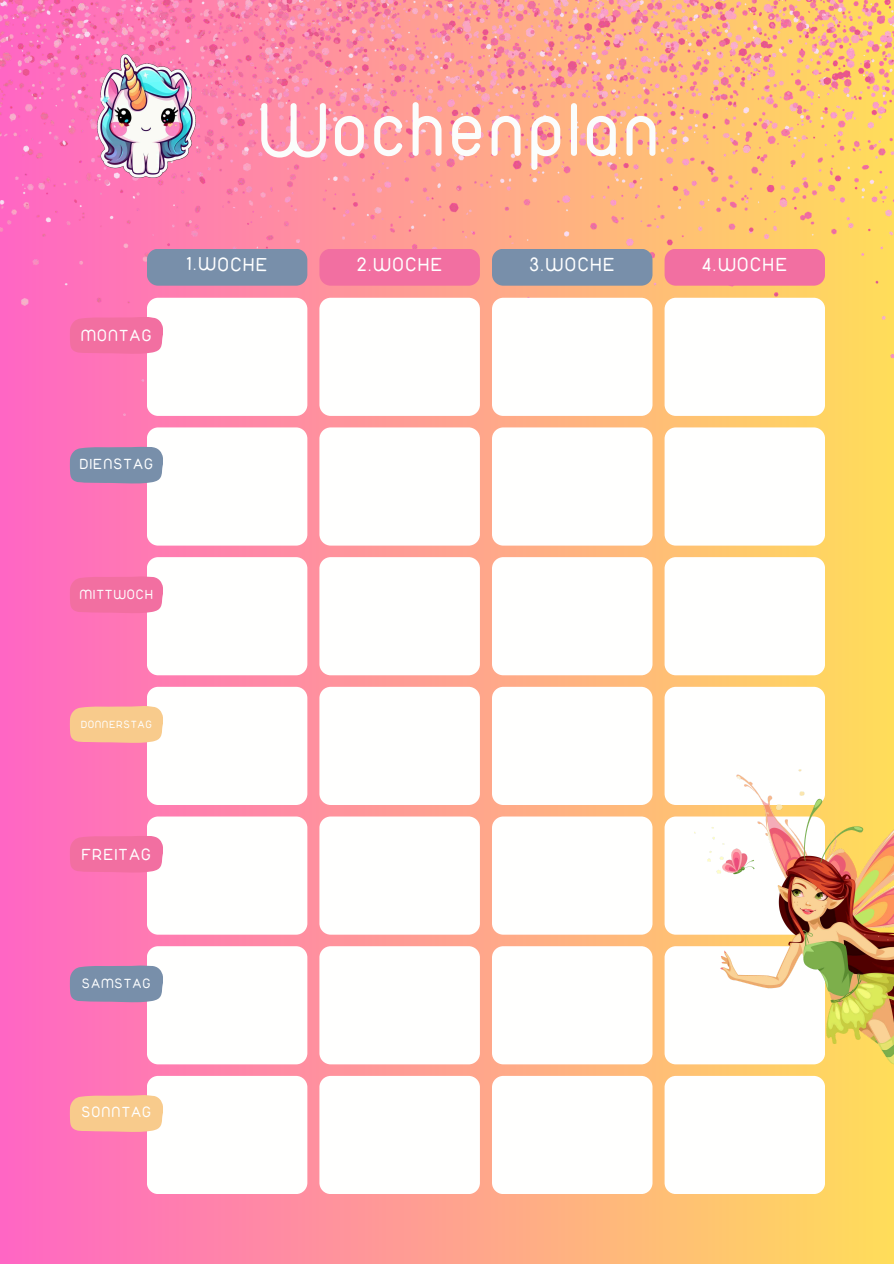
<style>
.page{position:relative;width:894px;height:1264px;background:#fff}
.page>*{position:absolute;margin:0;border:0;box-sizing:border-box;transform-origin:0 0}
.t1{font:79.95px "Duepuntozero";letter-spacing:.06em;color:#fbfdfc}
.t2{font:19.95px "Duepuntozero";letter-spacing:.1em;color:#feffff}
.t3{font:16.95px "Duepuntozero";letter-spacing:.1em;color:#feffff}
.t4{font:15.45px "Duepuntozero";letter-spacing:.1em;color:#feffff}
.t5{font:13.95px "Duepuntozero";letter-spacing:.1em;color:#feffff}
.t6{font:10.95px "Duepuntozero";letter-spacing:.1em;color:#feffff}
</style>
<div class="page">
<div style="left:0;top:0;width:893px;height:1263px;background:linear-gradient(to right,#ff67c5,#ffde5c)"></div>
<img style="left:0;top:0;width:893px;height:415px">
<div style="left:147px;top:249px;width:160px;height:37px;background:#788faa;border-radius:11px"></div>
<div style="left:147px;top:298px;width:160px;height:118px;background:#fffffe;border-radius:11px"></div>
<div style="left:147px;top:427px;width:160px;height:118px;background:#fffffe;border-radius:11px"></div>
<div style="left:147px;top:557px;width:160px;height:118px;background:#fffffe;border-radius:11px"></div>
<div style="left:147px;top:686px;width:160px;height:119px;background:#fffffe;border-radius:11px"></div>
<div style="left:147px;top:816px;width:160px;height:118px;background:#fffffe;border-radius:11px"></div>
<div style="left:147px;top:946px;width:160px;height:118px;background:#fffffe;border-radius:11px"></div>
<div style="left:147px;top:1075px;width:160px;height:118px;background:#fffffe;border-radius:11px"></div>
<div style="left:319px;top:249px;width:161px;height:37px;background:#f26fa1;border-radius:11px"></div>
<div style="left:319px;top:298px;width:161px;height:118px;background:#fffffe;border-radius:11px"></div>
<div style="left:319px;top:427px;width:161px;height:118px;background:#fffffe;border-radius:11px"></div>
<div style="left:319px;top:557px;width:161px;height:118px;background:#fffffe;border-radius:11px"></div>
<div style="left:319px;top:686px;width:161px;height:119px;background:#fffffe;border-radius:11px"></div>
<div style="left:319px;top:816px;width:161px;height:118px;background:#fffffe;border-radius:11px"></div>
<div style="left:319px;top:946px;width:161px;height:118px;background:#fffffe;border-radius:11px"></div>
<div style="left:319px;top:1075px;width:161px;height:118px;background:#fffffe;border-radius:11px"></div>
<div style="left:492px;top:249px;width:160px;height:37px;background:#788faa;border-radius:11px"></div>
<div style="left:492px;top:298px;width:160px;height:118px;background:#fffffe;border-radius:11px"></div>
<div style="left:492px;top:427px;width:160px;height:118px;background:#fffffe;border-radius:11px"></div>
<div style="left:492px;top:557px;width:160px;height:118px;background:#fffffe;border-radius:11px"></div>
<div style="left:492px;top:686px;width:160px;height:119px;background:#fffffe;border-radius:11px"></div>
<div style="left:492px;top:816px;width:160px;height:118px;background:#fffffe;border-radius:11px"></div>
<div style="left:492px;top:946px;width:160px;height:118px;background:#fffffe;border-radius:11px"></div>
<div style="left:492px;top:1075px;width:160px;height:118px;background:#fffffe;border-radius:11px"></div>
<div style="left:664px;top:249px;width:160px;height:37px;background:#f26fa1;border-radius:11px"></div>
<div style="left:664px;top:298px;width:160px;height:118px;background:#fffffe;border-radius:11px"></div>
<div style="left:664px;top:427px;width:160px;height:118px;background:#fffffe;border-radius:11px"></div>
<div style="left:664px;top:557px;width:160px;height:118px;background:#fffffe;border-radius:11px"></div>
<div style="left:664px;top:686px;width:160px;height:119px;background:#fffffe;border-radius:11px"></div>
<div style="left:664px;top:816px;width:160px;height:118px;background:#fffffe;border-radius:11px"></div>
<div style="left:664px;top:946px;width:160px;height:118px;background:#fffffe;border-radius:11px"></div>
<img style="left:98px;top:54px;width:98px;height:124px">
<div style="left:664px;top:1075px;width:160px;height:118px;background:#fffffe;border-radius:11px"></div>
<svg style="left:70px;top:317px;width:93px;height:37px;background:#f273a4"></svg>
<svg style="left:70px;top:446px;width:93px;height:37px;background:#8290ad"></svg>
<svg style="left:70px;top:576px;width:93px;height:37px;background:#f273a4"></svg>
<svg style="left:70px;top:706px;width:93px;height:37px;background:#f8c891"></svg>
<svg style="left:70px;top:835px;width:93px;height:37px;background:#f273a4"></svg>
<svg style="left:70px;top:965px;width:93px;height:37px;background:#8290ad"></svg>
<svg style="left:70px;top:1094px;width:93px;height:37px;background:#f8c791"></svg>
<img style="left:694px;top:749px;width:199px;height:342px">
<p class="t3" style="left:81px;top:326px;width:72px">MONTAG</p>
<h1 class="t1" style="left:259px;top:87px;width:401px">Wochenplan</h1>
<p class="t2" style="left:187px;top:253px;width:82px;rotate:1deg">1.WOCHE</p>
<p class="t2" style="left:357px;top:253px;width:87px">2.WOCHE</p>
<p class="t2" style="left:529px;top:253px;width:86px">3.WOCHE</p>
<p class="t2" style="left:702px;top:253px;width:86px">4.WOCHE</p>
<p class="t4" style="left:80px;top:455px;width:75px">DIENSTAG</p>
<p class="t5" style="left:80px;top:587px;width:74px">MITTWOCH</p>
<p class="t6" style="left:81px;top:718px;width:72px">DONNERSTAG</p>
<p class="t3" style="left:82px;top:845px;width:70px">FREITAG</p>
<p class="t5" style="left:82px;top:976px;width:70px">SAMSTAG</p>
<p class="t4" style="left:82px;top:1104px;width:71px">SONNTAG</p>
</div>
